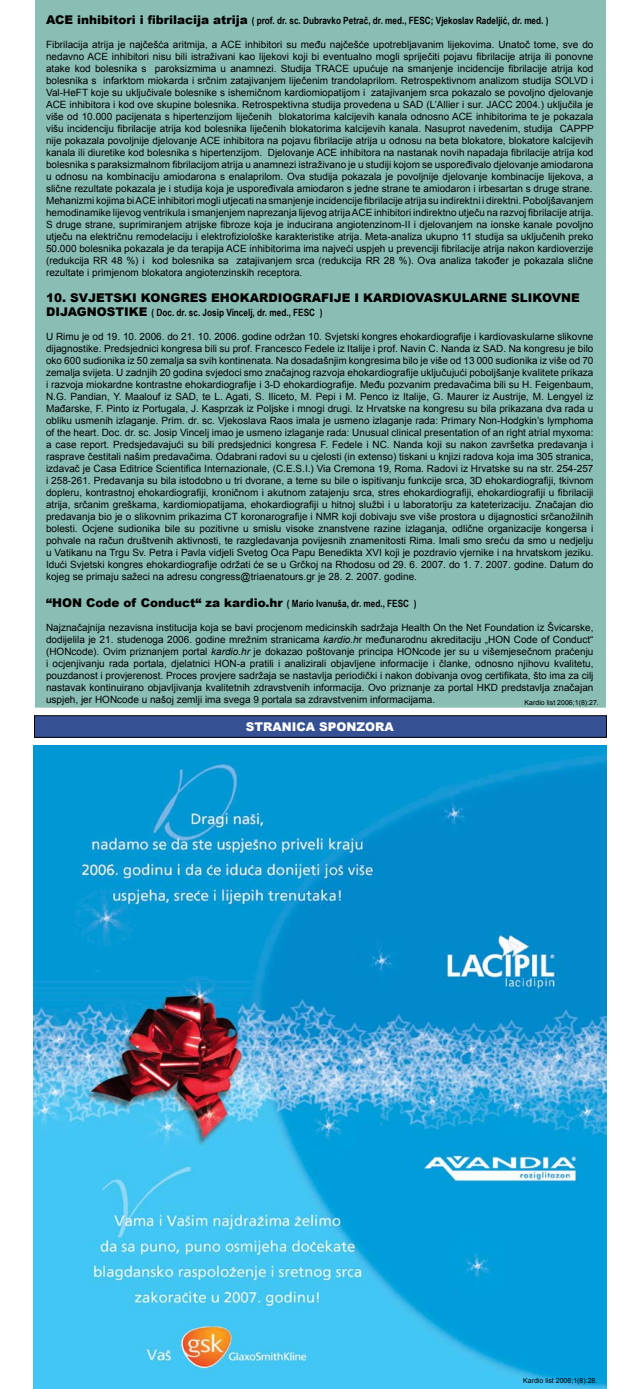
<style>
.page{position:relative;width:638px;height:1389px;background:#fff}
.page>*{position:absolute;margin:0;border:0;box-sizing:border-box;transform-origin:0 0}
.t1{font:900 12px "Arial";color:#000}
.t2{font:900 12px "Arial";color:#fff}
.t3{font:10px/12px "Arial";color:#000;text-align:justify}
.t4{font:700 10px "Arial Narrow";color:#000}
.t5{font:7px "Arial";color:#000}
.s1{font-family:"Arial";font-weight:900;font-size:12px}
.s2{font-family:"Arial Narrow";font-weight:700;font-size:10px}
.s3{font-style:italic}
</style>
<div class="page">
<div style="left:35px;top:716px;width:571px;height:21px;background:#365193"></div>
<div style="left:34px;top:715px;width:573px;height:23px;border:1px solid #000"></div>
<div style="left:35px;top:0;width:571px;height:708px;background:#8abeb4"></div>
<img style="left:34px;top:746px;width:573px;height:643px">
<p class="t4" style="left:46px;top:12px;width:504px"><span class="s1">ACE inhibitori i fibrilacija atrija</span> ( prof. dr. sc. Dubravko Petrač, dr. med., FESC; Vjekoslav Radeljić, dr. med. )</p>
<p class="t3" style="left:46px;top:38px;width:549px">Fibrilacija atrija je najčešća aritmija, a ACE inhibitori su među najčešće upotrebljavanim lijekovima. Unatoč tome, sve do nedavno ACE inhibitori nisu bili istraživani kao lijekovi koji bi eventualno mogli spriječiti pojavu fibrilacije atrija ili ponovne atake kod bolesnika s paroksizmima u anamnezi. Studija TRACE upućuje na smanjenje incidencije fibrilacije atrija kod bolesnika s infarktom miokarda i srčnim zatajivanjem liječenim trandolaprilom. Retrospektivnom analizom studija SOLVD i Val-HeFT koje su uključivale bolesnike s ishemičnom kardiomiopatijom i zatajivanjem srca pokazalo se povoljno djelovanje ACE inhibitora i kod ove skupine bolesnika. Retrospektivna studija provedena u SAD (L’Allier i sur. JACC 2004.) uključila je više od 10.000 pacijenata s hipertenzijom liječenih blokatorima kalcijevih kanala odnosno ACE inhibitorima te je pokazala višu incidenciju fibrilacije atrija kod bolesnika liječenih blokatorima kalcijevih kanala. Nasuprot navedenim, studija CAPPP nije pokazala povoljnije djelovanje ACE inhibitora na pojavu fibrilacije atrija u odnosu na beta blokatore, blokatore kalcijevih kanala ili diuretike kod bolesnika s hipertenzijom. Djelovanje ACE inhibitora na nastanak novih napadaja fibrilacije atrija kod bolesnika s paraksizmalnom fibrilacijom atrija u anamnezi istraživano je u studiji kojom se uspoređivalo djelovanje amiodarona u odnosu na kombinaciju amiodarona s enalaprilom. Ova studija pokazala je povoljnije djelovanje kombinacije lijekova, a slične rezultate pokazala je i studija koja je uspoređivala amiodaron s jedne strane te amiodaron i irbesartan s druge strane.<br>Mehanizmi kojima bi ACE inhibitori mogli utjecati na smanjenje incidencije fibrilacije atrija su indirektni i direktni. Poboljšavanjem hemodinamike lijevog ventrikula i smanjenjem naprezanja lijevog atrija ACE inhibitori indirektno utječu na razvoj fibrilacije atrija.<br>S druge strane, suprimiranjem atrijske fibroze koja je inducirana angiotenzinom-II i djelovanjem na ionske kanale povoljno utječu na električnu remodelaciju i elektrofiziološke karakteristike atrija. Meta-analiza ukupno 11 studija sa uključenih preko 50.000 bolesnika pokazala je da terapija ACE inhibitorima ima najveći uspjeh u prevenciji fibrilacije atrija nakon kardioverzije (redukcija RR 48 %) i kod bolesnika sa zatajivanjem srca (redukcija RR 28 %). Ova analiza također je pokazala slične rezultate i primjenom blokatora angiotenzinskih receptora.</p>
<p class="t1" style="left:46px;top:289px;width:535px">10. SVJETSKI KONGRES EHOKARDIOGRAFIJE I KARDIOVASKULARNE SLIKOVNE</p>
<p class="t4" style="left:46px;top:305px;width:278px"><span class="s1">DIJAGNOSTIKE</span> ( Doc. dr. sc. Josip Vincelj, dr. med., FESC )</p>
<p class="t3" style="left:46px;top:331px;width:549px">U Rimu je od 19. 10. 2006. do 21. 10. 2006. godine održan 10. Svjetski kongres ehokardiografije i kardiovaskularne slikovne dijagnostike. Predsjednici kongresa bili su prof. Francesco Fedele iz Italije i prof. Navin C. Nanda iz SAD. Na kongresu je bilo oko 600 sudionika iz 50 zemalja sa svih kontinenata. Na dosadašnjim kongresima bilo je više od 13 000 sudionika iz više od 70 zemalja svijeta. U zadnjih 20 godina svjedoci smo značajnog razvoja ehokardiografije uključujući poboljšanje kvalitete prikaza i razvoja miokardne kontrastne ehokardiografije i 3-D ehokardiografije. Među pozvanim predavačima bili su H. Feigenbaum, N.G. Pandian, Y. Maalouf iz SAD, te L. Agati, S. Iliceto, M. Pepi i M. Penco iz Italije, G. Maurer iz Austrije, M. Lengyel iz Mađarske, F. Pinto iz Portugala, J. Kasprzak iz Poljske i mnogi drugi. Iz Hrvatske na kongresu su bila prikazana dva rada u obliku usmenih izlaganje. Prim. dr. sc. Vjekoslava Raos imala je usmeno izlaganje rada: Primary Non-Hodgkin’s lymphoma of the heart. Doc. dr. sc. Josip Vincelj imao je usmeno izlaganje rada: Unusual clinical presentation of an right atrial myxoma: a case report. Predsjedavajući su bili predsjednici kongresa F. Fedele i NC. Nanda koji su nakon završetka predavanja i rasprave čestitali našim predavačima. Odabrani radovi su u cjelosti (in extenso) tiskani u knjizi radova koja ima 305 stranica, izdavač je Casa Editrice Scientifica Internazionale, (C.E.S.I.) Via Cremona 19, Roma. Radovi iz Hrvatske su na str. 254-257 i 258-261. Predavanja su bila istodobno u tri dvorane, a teme su bile o ispitivanju funkcije srca, 3D ehokardiografiji, tkivnom dopleru, kontrastnoj ehokardiografiji, kroničnom i akutnom zatajenju srca, stres ehokardiografiji, ehokardiografiji u fibrilaciji atrija, srčanim greškama, kardiomiopatijama, ehokardiografiji u hitnoj službi i u laboratoriju za kateterizaciju. Značajan dio predavanja bio je o slikovnim prikazima CT koronarografije i NMR koji dobivaju sve više prostora u dijagnostici srčanožilnih bolesti. Ocjene sudionika bile su pozitivne u smislu visoke znanstvene razine izlaganja, odlične organizacije kongersa i pohvale na račun društvenih aktivnosti, te razgledavanja povijesnih znamenitosti Rima. Imali smo sreću da smo u nedjelju u Vatikanu na Trgu Sv. Petra i Pavla vidjeli Svetog Oca Papu Benedikta XVI koji je pozdravio vjernike i na hrvatskom jeziku.<br>Idući Svjetski kongres ehokardiografije održati će se u Grčkoj na Rhodosu od 29. 6. 2007. do 1. 7. 2007. godine. Datum do kojeg se primaju sažeci na adresu congress@triaenatours.gr je 28. 2. 2007. godine.</p>
<p class="t1" style="left:46px;top:594px;width:372px">“HON Code of Conduct“ za kardio.hr <span class="s2">( Mario Ivanuša, dr. med., FESC )</span></p>
<p class="t3" style="left:46px;top:621px;width:549px">Najznačajnija nezavisna institucija koja se bavi procjenom medicinskih sadržaja Health On the Net Foundation iz Švicarske, dodijelila je 21. studenoga 2006. godine mrežnim stranicama <span class="s3">kardio.h</span>r međunarodnu akreditaciju „HON Code of Conduct“ (HONcode). Ovim priznanjem portal <span class="s3">kardio.hr</span> je dokazao poštovanje principa HONcode jer su u višemjesečnom praćenju i ocjenjivanju rada portala, djelatnici HON-a pratili i analizirali objavljene informacije i članke, odnosno njihovu kvalitetu, pouzdanost i provjerenost. Proces provjere sadržaja se nastavlja periodički i nakon dobivanja ovog certifikata, što ima za cilj nastavak kontinuirano objavljivanja kvalitetnih zdravstvenih informacija. Ovo priznanje za portal HKD predstavlja značajan uspjeh, jer HONcode u našoj zemlji ima svega 9 portala sa zdravstvenim informacijama.</p>
<p class="t2" style="left:246px;top:718px;width:149px">STRANICA SPONZORA</p>
<p class="t5" style="left:524px;top:698px;width:76px">Kardio list 2006;1(8):27.</p>
<p class="t5" style="left:523px;top:1376px;width:76px">Kardio list 2006;1(8):28.</p>
<p class="t5" style="left:524px;top:1378px;width:76px">Kardio list 2006;1(8):28.</p>
</div>
